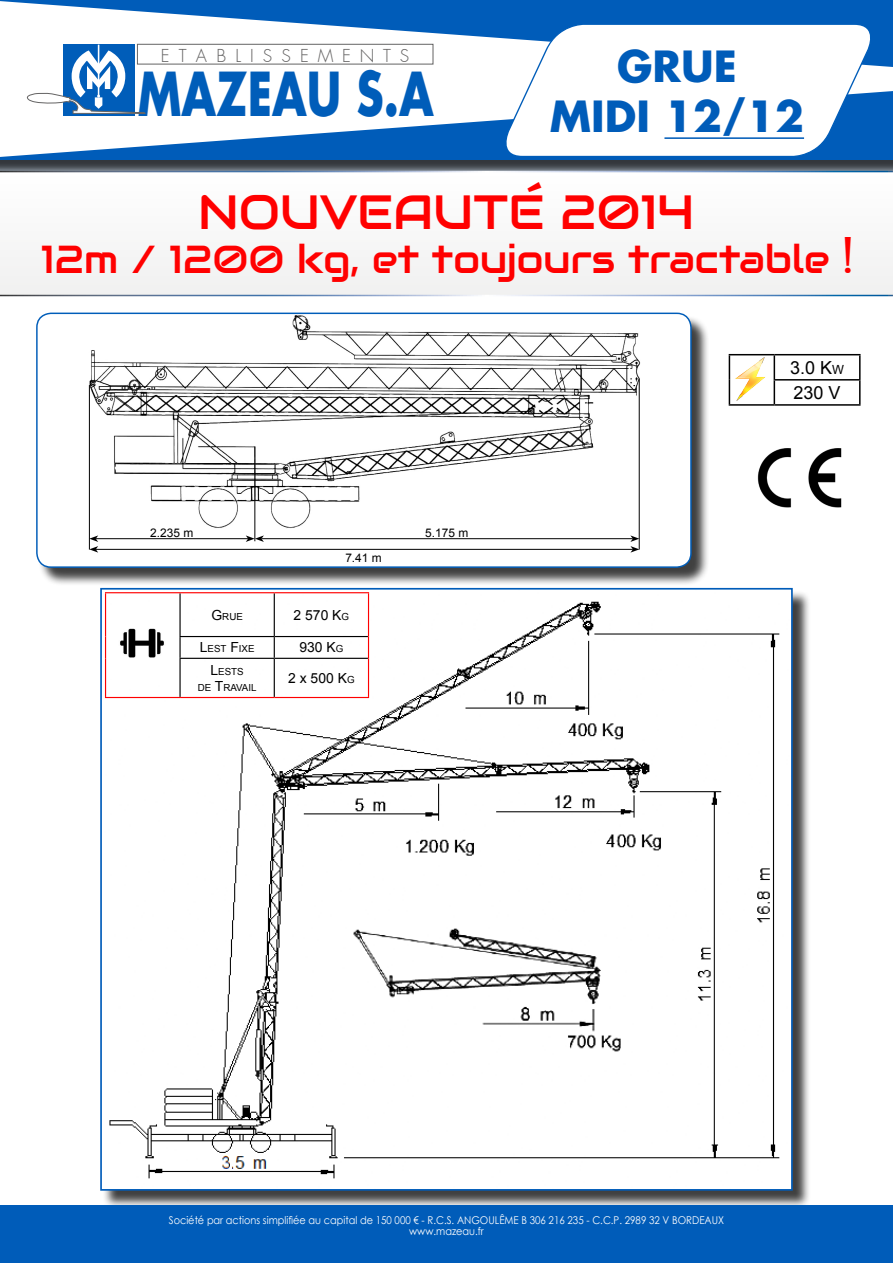
<style>
.page{position:relative;width:893px;height:1263px;background:#fff}
.page>*{position:absolute;margin:0;border:0;box-sizing:border-box;transform-origin:0 0}
.t1{font:59.25px "Futura Koyu";color:#005db9;scale:.75 1}
.t2{font:48px "Audiowide";color:#f00}
.t3{font:42px/50.4px "Futura Koyu";color:#005cb9;text-align:center}
.t4{font:39px "Audiowide";color:#f00}
.t5{font:18px/25px "Arial";color:#000}
.t6{font:300 17.4px "Futura";letter-spacing:.52em;color:#646363}
.t7{font:13.95px "Arial";color:#000}
.t8{font:13.95px "Arial";color:#000}
.t9{font:11.85px "Arial";color:#000}
.t10{font:10.8px/11.7px "Century Gothic";color:#fff;text-align:center;scale:.91 1}
.t11{font:9.75px/16.6px "Arial";color:#000;text-align:center}
.s1{font-family:"Amerika Sans";font-size:48px}
.s2{font-size:13.95px}
.s3{font-size:9.75px}
.s4{font-size:12.6px}
</style>
<div class="page">
<div style="left:0;top:0;width:893px;height:178px;background:#000;opacity:.75"></div>
<svg style="left:0;top:1px;width:893px;height:156px"></svg>
<div style="left:63px;top:45px;width:71px;height:71px;background:#005db9"></div>
<div style="left:137px;top:44px;width:296px;height:20px;border:1px solid #646363"></div>
<hr style="left:98px;top:45px;width:1px;height:51px;background:#fff">
<svg style="left:27px;top:50px;width:119px;height:64px"></svg>
<svg style="left:494px;top:23px;width:388px;height:135px"></svg>
<hr style="left:664px;top:137px;width:140px;height:2px;background:#005cb9">
<svg style="left:0;top:171px;width:893px;height:125px"></svg>
<div style="left:102px;top:590px;width:709px;height:619px;background:#000;opacity:.75"></div>
<img style="left:103px;top:591px;width:687px;height:597px">
<hr style="left:179px;top:593px;width:2px;height:43px;background:#000">
<hr style="left:274px;top:593px;width:1px;height:43px;background:#000">
<hr style="left:179px;top:636px;width:95px;height:1px;background:#000">
<hr style="left:179px;top:637px;width:2px;height:21px;background:#000">
<hr style="left:274px;top:636px;width:94px;height:1px;background:#000">
<svg style="left:274px;top:637px;width:1px;height:21px"></svg>
<hr style="left:179px;top:658px;width:95px;height:1px;background:#000">
<hr style="left:179px;top:659px;width:2px;height:38px;background:#000">
<hr style="left:274px;top:658px;width:94px;height:1px;background:#000">
<hr style="left:274px;top:659px;width:1px;height:38px;background:#000">
<hr style="left:105px;top:592px;width:75px;height:1px;background:#f00">
<hr style="left:105px;top:593px;width:1px;height:43px;background:#f00">
<svg style="left:105px;top:636px;width:1px;height:22px"></svg>
<hr style="left:105px;top:658px;width:1px;height:39px;background:#f00">
<hr style="left:105px;top:697px;width:75px;height:1px;background:#f00">
<hr style="left:180px;top:592px;width:94px;height:1px;background:#f00">
<hr style="left:274px;top:592px;width:95px;height:1px;background:#f00">
<hr style="left:368px;top:593px;width:1px;height:43px;background:#f00">
<svg style="left:368px;top:636px;width:1px;height:22px"></svg>
<hr style="left:368px;top:658px;width:1px;height:39px;background:#f00">
<hr style="left:180px;top:697px;width:94px;height:1px;background:#f00">
<hr style="left:274px;top:697px;width:95px;height:1px;background:#f00">
<img style="left:107px;top:609px;width:70px;height:70px">
<div style="left:0;top:1205px;width:893px;height:58px;background:#005cb9"></div>
<hr style="left:774px;top:354px;width:87px;height:1px;background:#000">
<hr style="left:859px;top:355px;width:2px;height:24px;background:#000">
<hr style="left:774px;top:379px;width:87px;height:2px;background:#000">
<hr style="left:859px;top:381px;width:2px;height:23px;background:#000">
<hr style="left:774px;top:404px;width:87px;height:2px;background:#000">
<img style="left:728px;top:353px;width:50px;height:53px">
<img style="left:757px;top:448px;width:85px;height:60px">
<div style="left:38px;top:315px;width:672px;height:271px;background:#000;opacity:.75"></div>
<div style="left:37px;top:313px;width:654px;height:254px;background:#fff;border-radius:14px"></div>
<img style="left:88px;top:315px;width:553px;height:214px">
<div style="left:36px;top:313px;width:656px;height:255px;border:1px solid #005db9;border-radius:14px"></div>
<hr style="left:89px;top:385px;width:1px;height:164px;background:#000">
<hr style="left:255px;top:446px;width:1px;height:95px;background:#000">
<hr style="left:639px;top:378px;width:1px;height:171px;background:#000">
<hr style="left:96px;top:549px;width:537px;height:1px;background:#000">
<hr style="left:96px;top:538px;width:152px;height:1px;background:#000">
<svg style="left:89px;top:535px;width:9px;height:18px"></svg>
<hr style="left:261px;top:538px;width:372px;height:1px;background:#000">
<svg style="left:246px;top:535px;width:18px;height:7px"></svg>
<svg style="left:630px;top:535px;width:9px;height:18px"></svg>
<h3 class="t6" style="left:161px;top:44px;width:250px">ETABLISSEMENTS</h3>
<h1 class="t1" style="left:138px;top:52px;width:396px">MAZEAU S.A</h1>
<h3 class="t3" style="left:550px;top:40px;width:256px">GRUE<br>MIDI 12/12</h3>
<h2 class="t2" style="left:198px;top:182px;width:498px">NOUVEAUTÉ 2014</h2>
<h3 class="t4" style="left:41px;top:234px;width:812px">12m / 1200 kg, et toujours tractable <span class="s1">!</span></h3>
<p class="t9" style="left:150px;top:525px;width:45px">2.235 m</p>
<p class="t9" style="left:425px;top:525px;width:45px">5.175 m</p>
<p class="t9" style="left:345px;top:550px;width:38px">7.41 m</p>
<p class="t11" style="left:211px;top:608px;width:33px"><span class="s2">G</span>RUE</p>
<p class="t7" style="left:294px;top:606px;width:56px">2 570 K<span class="s3">G</span></p>
<p class="t11" style="left:200px;top:641px;width:56px"><span class="s2">L</span>EST <span class="s2">F</span>IXE</p>
<p class="t7" style="left:299px;top:638px;width:44px">930 K<span class="s3">G</span></p>
<p class="t11" style="left:198px;top:663px;width:59px"><span class="s2">L</span>ESTS<br>DE <span class="s2">T</span>RAVAIL</p>
<p class="t8" style="left:288px;top:669px;width:67px">2 x 500 K<span class="s3">G</span></p>
<h3 class="t5" style="left:790px;top:355px;width:55px">3.0 K<span class="s4">W<br></span>230 V</h3>
<p class="t10" style="left:169px;top:1213px;width:612px">Société par actions simplifiée au capital de 150 000 € - R.C.S. ANGOULÊME B 306 216 235 - C.C.P. 2989 32 V BORDEAUX www.mazeau.fr</p>
</div>
